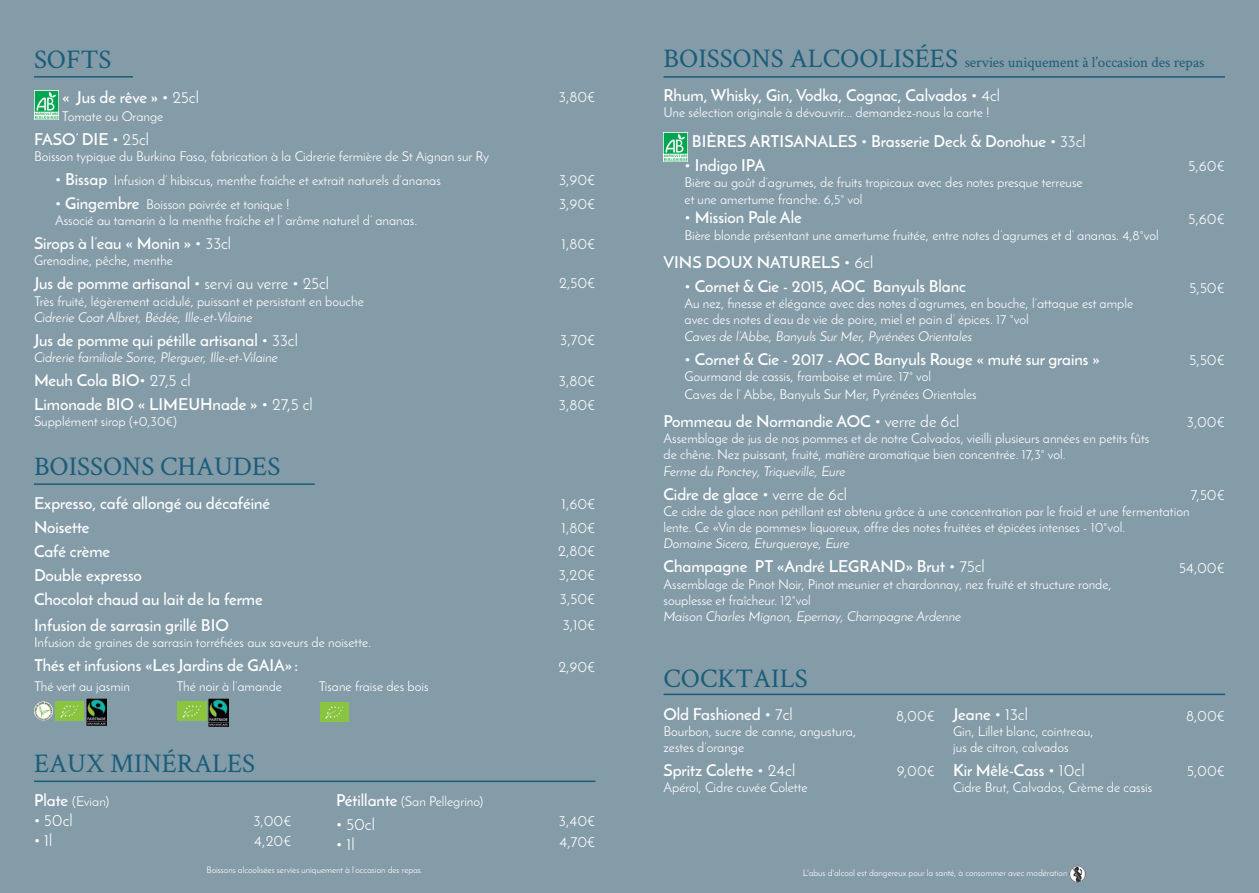
<style>
.page{position:relative;width:1259px;height:893px;background:#fff}
.page>*{position:absolute;margin:0;border:0;box-sizing:border-box;transform-origin:0 0}
.t1{font:27px "Crimson Text";color:#1b5d79}
.t2{font:600 16.5px/24px "Josefin Sans";color:#fff}
.t3{font:16.5px "Josefin Sans";color:#fff}
.t4{font:15px/23.7px "Josefin Sans";color:#fff}
.t5{font:15px "Crimson Text";color:#1b5d79}
.t6{font:13.5px/16.2px "Josefin Sans";color:#fff}
.t7{font:italic 13.5px "Josefin Sans";color:#fff}
.t8{font:9px "Josefin Sans";color:#fff}
.s1{font-weight:400}
.s2{font-size:16.5px}
.s3{font-weight:600;font-size:16.5px}
.s4{font-size:27px}
</style>
<div class="page">
<div style="left:0;top:0;width:638px;height:893px;background:#849ba8"></div>
<img style="left:34px;top:90px;width:24px;height:29px">
<hr style="left:34px;top:76px;width:99px;height:2px;background:#1b5d79">
<hr style="left:34px;top:483px;width:281px;height:2px;background:#1b5d79">
<img style="left:86px;top:698px;width:20px;height:28px">
<img style="left:209px;top:698px;width:19px;height:28px">
<img style="left:56px;top:701px;width:28px;height:19px">
<img style="left:178px;top:702px;width:28px;height:19px">
<img style="left:320px;top:702px;width:28px;height:19px">
<img style="left:34px;top:701px;width:19px;height:19px;border-radius:10px">
<hr style="left:34px;top:780px;width:561px;height:2px;background:#1b5d79">
<div style="left:621px;top:0;width:638px;height:893px;background:#849ba8"></div>
<img style="left:663px;top:133px;width:25px;height:29px">
<hr style="left:663px;top:76px;width:562px;height:2px;background:#1b5d79">
<img style="left:1069px;top:866px;width:16px;height:16px">
<hr style="left:663px;top:694px;width:562px;height:1px;background:#1b5d79">
<h1 class="t1" style="left:34px;top:41px;width:79px">SOFTS</h1>
<p class="t2" style="left:62px;top:85px;width:138px">« Jus de rêve » <span class="s1">• 25cl</span></p>
<p class="t6" style="left:62px;top:108px;width:103px">Tomate ou Orange</p>
<p class="t2" style="left:34px;top:127px;width:117px">FASO’ DIE <span class="s1">• 25cl</span></p>
<p class="t6" style="left:34px;top:148px;width:456px">Boisson typique du Burkina Faso, fabrication à la Cidrerie fermière de St Aignan sur Ry</p>
<p class="t6" style="left:55px;top:172px;width:387px"><span class="s2">•</span> <span class="s3">Bissap</span> Infusion d’ hibiscus, menthe fraîche et extrait naturels d’ananas</p>
<p class="t6" style="left:55px;top:196px;width:364px"><span class="s2">•</span> <span class="s3">Gingembre</span> Boisson poivrée et tonique !<br>Associé au tamarin à la menthe fraîche et l’ arôme naturel d’ ananas.</p>
<p class="t2" style="left:34px;top:231px;width:199px">Sirops à l’eau « Monin » <span class="s1">• 33cl</span></p>
<p class="t6" style="left:34px;top:252px;width:141px">Grenadine, pêche, menthe</p>
<p class="t2" style="left:34px;top:271px;width:297px">Jus de pomme artisanal <span class="s1">• servi au verre • 25cl</span></p>
<p class="t6" style="left:34px;top:293px;width:331px">Très fruité, légèrement acidulé, puissant et persistant en bouche</p>
<p class="t7" style="left:34px;top:309px;width:220px">Cidrerie Coat Albret, Bédée, Ille-et-Vilaine</p>
<p class="t2" style="left:34px;top:328px;width:265px">Jus de pomme qui pétille artisanal <span class="s1">• 33cl</span></p>
<p class="t7" style="left:34px;top:349px;width:245px">Cidrerie familiale Sorre, Plerguer, Ille-et-Vilaine</p>
<p class="t2" style="left:34px;top:368px;width:280px">Meuh Cola BIO<span class="s1">• 27,5 cl<br></span>Limonade BIO « LIMEUHnade » <span class="s1">• 27,5 cl</span></p>
<p class="t6" style="left:34px;top:413px;width:144px">Supplément sirop (+0,30€)</p>
<h1 class="t1" style="left:34px;top:448px;width:248px">BOISSONS CHAUDES</h1>
<p class="t2" style="left:34px;top:491px;width:238px">Expresso, café allongé ou décaféiné<br>Noisette<br>Café crème<br>Double expresso<br>Chocolat chaud au lait de la ferme</p>
<p class="t2" style="left:34px;top:613px;width:196px">Infusion de sarrasin grillé BIO</p>
<p class="t6" style="left:34px;top:634px;width:339px">Infusion de graines de sarrasin torréfiées aux saveurs de noisette.</p>
<p class="t2" style="left:34px;top:653px;width:266px">Thés et infusions «Les Jardins de GAIA» :</p>
<p class="t6" style="left:34px;top:678px;width:97px">Thé vert au jasmin</p>
<p class="t6" style="left:176px;top:678px;width:107px">Thé noir à l’amande</p>
<p class="t6" style="left:319px;top:678px;width:111px">Tisane fraise des bois</p>
<h1 class="t1" style="left:34px;top:745px;width:223px">EAUX MINÉRALES</h1>
<p class="t4" style="left:559px;top:85px;width:38px">3,80€</p>
<p class="t4" style="left:559px;top:168px;width:38px">3,90€<br>3,90€</p>
<p class="t4" style="left:561px;top:232px;width:35px">1,80€</p>
<p class="t4" style="left:559px;top:271px;width:38px">2,50€</p>
<p class="t4" style="left:560px;top:328px;width:37px">3,70€</p>
<p class="t4" style="left:559px;top:369px;width:38px">3,80€<br>3,80€</p>
<p class="t4" style="left:558px;top:492px;width:39px;text-align:justify">1,60€ 1,80€ 2,80€ 3,20€ 3,50€</p>
<p class="t4" style="left:563px;top:613px;width:34px">3,10€</p>
<p class="t4" style="left:558px;top:654px;width:39px">2,90€</p>
<p class="t6" style="left:34px;top:793px;width:77px"><span class="s3">Plate</span> (Evian)</p>
<p class="t3" style="left:34px;top:810px;width:40px">• 50cl</p>
<p class="t3" style="left:34px;top:830px;width:20px">• 1l</p>
<p class="t6" style="left:336px;top:793px;width:149px"><span class="s3">Pétillante</span> (San Pellegrino)</p>
<p class="t3" style="left:336px;top:814px;width:40px">• 50cl</p>
<p class="t3" style="left:336px;top:834px;width:20px">• 1l</p>
<p class="t4" style="left:253px;top:810px;width:40px;line-height:20.7px">3,00€<br>4,20€</p>
<p class="t4" style="left:559px;top:810px;width:38px;line-height:21px">3,40€<br>4,70€</p>
<p class="t8" style="left:207px;top:864px;width:218px">Boissons alcoolisées servies uniquement à l’occasion des repas.</p>
<p class="t5" style="left:663px;top:52px;width:542px"><span class="s4">BOISSONS ALCOOLISÉES</span> servies uniquement à l’occasion des repas</p>
<p class="t2" style="left:663px;top:83px;width:338px">Rhum, Whisky, Gin, Vodka, Cognac, Calvados <span class="s1">• 4cl</span></p>
<p class="t6" style="left:663px;top:104px;width:328px">Une sélection originale à dévouvrir... demandez-nous la carte !</p>
<p class="t2" style="left:692px;top:129px;width:395px">BIÈRES ARTISANALES <span class="s1">•</span> Brasserie Deck &amp; Donohue <span class="s1">• 33cl</span></p>
<p class="t2" style="left:684px;top:153px;width:82px"><span class="s1">•</span> Indigo IPA</p>
<p class="t6" style="left:684px;top:174px;width:400px">Bière au goût d’agrumes, de fruits tropicaux avec des notes presque terreuse et une amertume franche. 6,5° vol</p>
<p class="t2" style="left:684px;top:205px;width:119px"><span class="s1">•</span> Mission Pale Ale</p>
<p class="t6" style="left:684px;top:227px;width:476px">Bière blonde présentant une amertume fruitée, entre notes d’agrumes et d’ ananas. 4,8°vol</p>
<p class="t2" style="left:663px;top:250px;width:211px">VINS DOUX NATURELS <span class="s1">• 6cl</span></p>
<p class="t2" style="left:684px;top:274px;width:283px"><span class="s1">•</span> Cornet &amp; Cie - 2015, AOC Banyuls Blanc</p>
<p class="t6" style="left:684px;top:295px;width:450px">Au nez, finesse et élégance avec des notes d’agrumes, en bouche, l’attaque est ample avec des notes d’eau de vie de poire, miel et pain d’ épices. 17 °vol</p>
<p class="t7" style="left:684px;top:328px;width:289px">Caves de l’Abbe, Banyuls Sur Mer, Pyrénées Orientales</p>
<p class="t2" style="left:684px;top:347px;width:417px"><span class="s1">•</span> Cornet &amp; Cie - 2017 - AOC Banyuls Rouge « muté sur grains »</p>
<p class="t6" style="left:684px;top:367px;width:294px;line-height:18px">Gourmand de cassis, framboise et mûre. 17° vol<br>Caves de l’ Abbe, Banyuls Sur Mer, Pyrénées Orientales</p>
<p class="t2" style="left:663px;top:409px;width:297px">Pommeau de Normandie AOC <span class="s1">• verre de 6cl</span></p>
<p class="t6" style="left:663px;top:430px;width:487px">Assemblage de jus de nos pommes et de notre Calvados, vieilli plusieurs années en petits fûts de chêne. Nez puissant, fruité, matière aromatique bien concentrée. 17,3° vol.</p>
<p class="t7" style="left:663px;top:463px;width:184px">Ferme du Ponctey, Triqueville, Eure</p>
<p class="t2" style="left:663px;top:482px;width:185px">Cidre de glace <span class="s1">• verre de 6cl</span></p>
<p class="t6" style="left:663px;top:503px;width:527px">Ce cidre de glace non pétillant est obtenu grâce à une concentration par le froid et une fermentation lente. Ce «Vin de pommes» liquoreux, offre des notes fruitées et épicées intenses - 10°vol.</p>
<p class="t7" style="left:663px;top:535px;width:188px">Domaine Sicera, Eturqueraye, Eure</p>
<p class="t2" style="left:663px;top:554px;width:323px">Champagne PT «André LEGRAND» Brut <span class="s1">• 75cl</span></p>
<p class="t6" style="left:663px;top:576px;width:450px">Assemblage de Pinot Noir, Pinot meunier et chardonnay, nez fruité et structure ronde, souplesse et fraîcheur. 12°vol</p>
<p class="t7" style="left:663px;top:608px;width:299px">Maison Charles Mignon, Epernay, Champagne Ardenne</p>
<p class="t4" style="left:1188px;top:154px;width:38px">5,60€</p>
<p class="t4" style="left:1188px;top:207px;width:38px">5,60€</p>
<p class="t4" style="left:1189px;top:276px;width:37px">5,50€</p>
<p class="t4" style="left:1189px;top:347px;width:37px">5,50€</p>
<p class="t4" style="left:1187px;top:410px;width:40px">3,00€</p>
<p class="t4" style="left:1190px;top:483px;width:36px">7,50€</p>
<p class="t4" style="left:1179px;top:556px;width:47px">54,00€</p>
<h1 class="t1" style="left:663px;top:659px;width:146px">COCKTAILS</h1>
<p class="t2" style="left:663px;top:702px;width:131px">Old Fashioned <span class="s1">• 7cl</span></p>
<p class="t6" style="left:663px;top:723px;width:194px">Bourbon, sucre de canne, angustura, zestes d’orange</p>
<p class="t2" style="left:663px;top:758px;width:133px">Spritz Colette <span class="s1">• 24cl</span></p>
<p class="t6" style="left:663px;top:779px;width:146px">Apérol, Cidre cuvée Colette</p>
<p class="t4" style="left:896px;top:703px;width:40px">8,00€</p>
<p class="t4" style="left:897px;top:758px;width:40px">9,00€</p>
<p class="t2" style="left:953px;top:702px;width:76px">Jeane <span class="s1">• 13cl</span></p>
<p class="t6" style="left:953px;top:723px;width:142px">Gin, Lillet blanc, cointreau, jus de citron, calvados</p>
<p class="t2" style="left:953px;top:758px;width:133px">Kir Mêlé-Cass <span class="s1">• 10cl</span></p>
<p class="t6" style="left:953px;top:779px;width:200px">Cidre Brut, Calvados, Crème de cassis</p>
<p class="t8" style="left:803px;top:867px;width:266px">L'abus d'alcool est dangereux pour la santé, à consommer avec modération</p>
<p class="t4" style="left:1186px;top:703px;width:40px">8,00€</p>
<p class="t4" style="left:1187px;top:759px;width:39px">5,00€</p>
</div>
